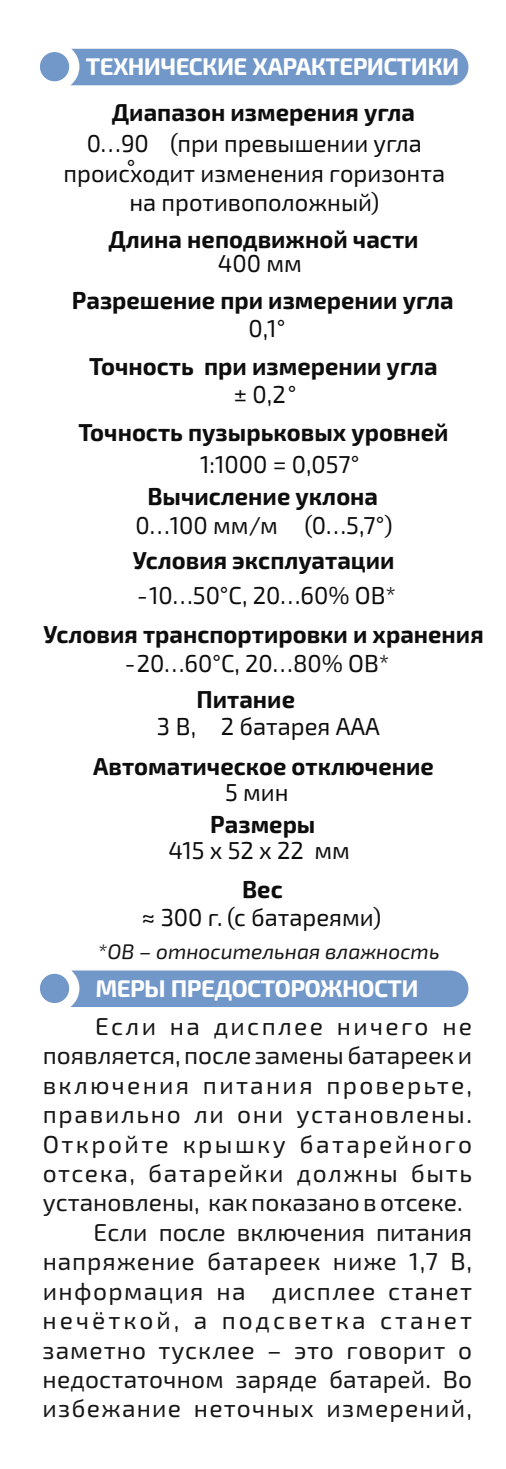
<style>
.page{position:relative;width:506px;height:1469px;background:#fff}
.page>*{position:absolute;margin:0;border:0;box-sizing:border-box;transform-origin:0 0}
.t1{font:700 24.5px "Exo 2.0";color:#0e0d0e}
.t2{font:24.5px/29.4px "Exo 2.0";color:#0e0d0e;text-align:center}
.t3{font:24.5px "Exo 2.0";letter-spacing:.05em;color:#151616}
.t4{font:24.5px "Exo 2.0";color:#151616}
.t5{font:24.5px "Exo 2.0";letter-spacing:.095em;color:#151616}
.t6{font:24.5px "Exo 2.0";letter-spacing:.01em;color:#151616}
.t7{font:24.5px "Exo 2.0";letter-spacing:.07em;color:#151616}
.t8{font:24.5px "Exo 2.0";letter-spacing:.1em;color:#151616}
.t9{font:24.5px "Exo 2.0";letter-spacing:.12em;color:#151616}
.t10{font:700 24.15px "Exo 2.0";letter-spacing:-.025em;color:#fff}
.t11{font:italic 21px "Exo 2.0";color:#151616}
</style>
<div class="page">
<div style="left:40px;top:49px;width:428px;height:36px;background:#7298c9"></div>
<svg style="left:40px;top:970px;width:428px;height:37px;background:#7b9ecc"></svg>
<p class="t10" style="left:86px;top:58px;width:375px">ТЕХНИЧЕСКИЕ ХАРАКТЕРИСТИКИ</p>
<p class="t1" style="left:112px;top:104px;width:305px">Диапазон измерения угла</p>
<p class="t2" style="left:64px;top:131px;width:383px">0…90 (при превышении угла происходит изменения горизонта на противоположный)</p>
<p class="t2" style="left:127px;top:156px;width:10px">°</p>
<p class="t1" style="left:108px;top:230px;width:312px">Длина неподвижной части</p>
<p class="t2" style="left:218px;top:251px;width:85px">400 мм</p>
<p class="t1" style="left:72px;top:292px;width:383px">Разрешение при измерении угла</p>
<p class="t2" style="left:249px;top:316px;width:38px">0,1°</p>
<p class="t1" style="left:89px;top:358px;width:350px">Точность при измерении угла</p>
<p class="t2" style="left:233px;top:382px;width:65px">± 0,2°</p>
<p class="t1" style="left:78px;top:424px;width:372px">Точность пузырьковых уровней</p>
<p class="t2" style="left:200px;top:452px;width:161px">1:1000 = 0,057°</p>
<p class="t2" style="left:135px;top:513px;width:259px">0…100 мм/м (0…5,7°)</p>
<p class="t1" style="left:147px;top:488px;width:232px">Вычисление уклона</p>
<p class="t1" style="left:133px;top:552px;width:263px">Условия эксплуатации</p>
<p class="t2" style="left:137px;top:583px;width:261px">-10…50°С, 20…60% ОВ*</p>
<p class="t1" style="left:44px;top:626px;width:442px">Условия транспортировки и хранения</p>
<p class="t2" style="left:125px;top:651px;width:266px">-20…60°С, 20…80% ОВ*</p>
<p class="t1" style="left:197px;top:690px;width:100px">Питание</p>
<p class="t2" style="left:157px;top:714px;width:225px">3 В, 2 батарея ААА</p>
<p class="t1" style="left:93px;top:757px;width:342px">Автоматическое отключение</p>
<p class="t2" style="left:225px;top:780px;width:65px">5 мин</p>
<p class="t1" style="left:210px;top:816px;width:107px">Размеры</p>
<p class="t2" style="left:168px;top:838px;width:183px">415 х 52 х 22 мм</p>
<p class="t1" style="left:242px;top:880px;width:42px">Вес</p>
<p class="t2" style="left:142px;top:905px;width:241px">≈ 300 г. (с батареями)</p>
<p class="t11" style="left:98px;top:944px;width:343px">*ОВ – относительная влажность</p>
<p class="t10" style="left:95px;top:980px;width:325px">МЕРЫ ПРЕДОСТОРОЖНОСТИ</p>
<p class="t5" style="left:95px;top:1017px;width:378px">Если на дисплее ничего не</p>
<p class="t4" style="left:43px;top:1047px;width:431px">появляется, после замены батареек и</p>
<p class="t5" style="left:43px;top:1076px;width:431px">включения питания проверьте,</p>
<p class="t7" style="left:43px;top:1106px;width:431px">правильно ли они установлены.</p>
<p class="t8" style="left:43px;top:1135px;width:431px">Откройте крышку батарейного</p>
<p class="t3" style="left:43px;top:1164px;width:431px">отсека, батарейки должны быть</p>
<p class="t4" style="left:43px;top:1194px;width:422px">установлены, как показано в отсеке.</p>
<p class="t4" style="left:94px;top:1223px;width:380px">Если после включения питания</p>
<p class="t3" style="left:43px;top:1253px;width:431px">напряжение батареек ниже 1,7 В,</p>
<p class="t3" style="left:43px;top:1282px;width:431px">информация на дисплее станет</p>
<p class="t9" style="left:43px;top:1311px;width:431px">нечёткой, а подсветка станет</p>
<p class="t3" style="left:43px;top:1341px;width:431px">заметно тусклее – это говорит о</p>
<p class="t6" style="left:43px;top:1370px;width:431px">недостаточном заряде батарей. Во</p>
<p class="t3" style="left:43px;top:1400px;width:431px">избежание неточных измерений,</p>
</div>
